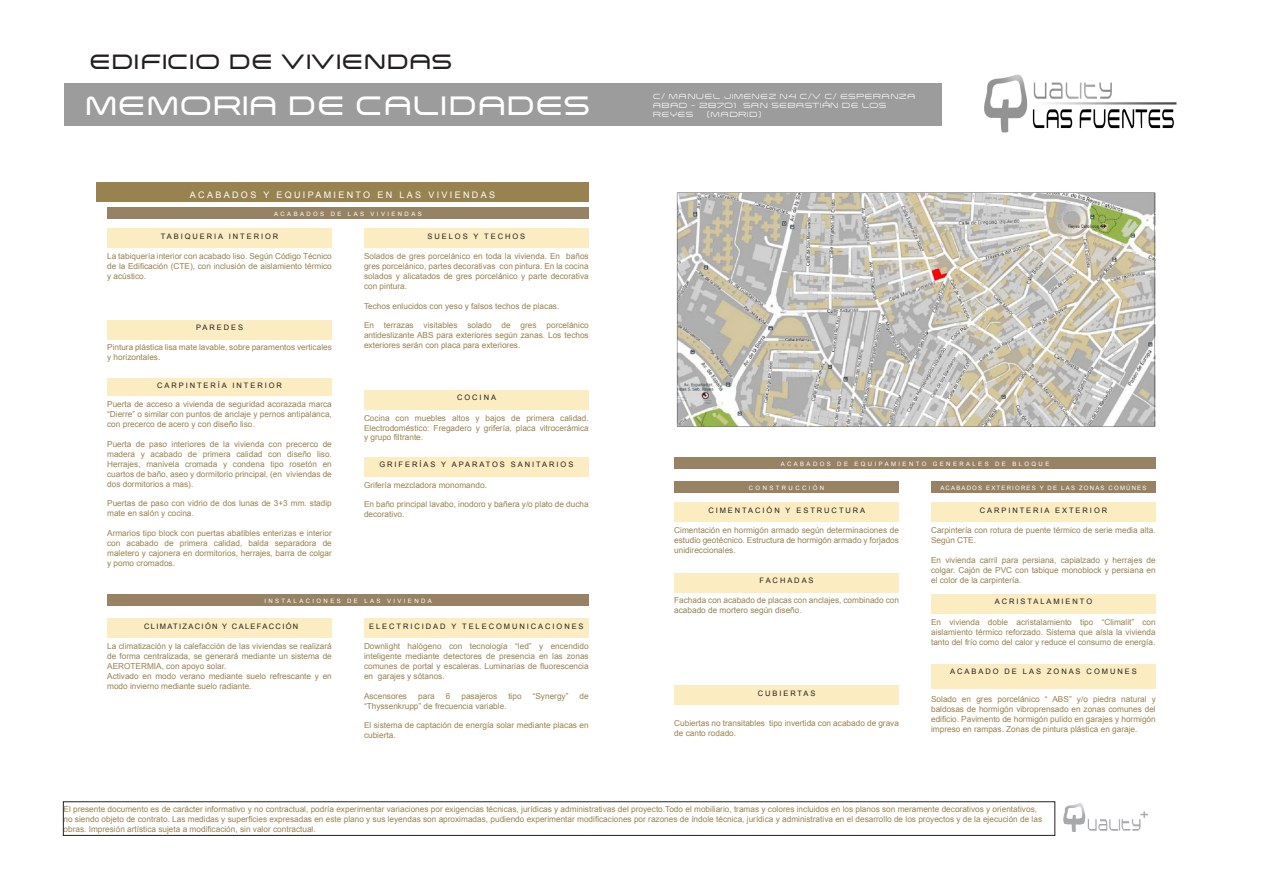
<style>
.page{position:relative;width:1263px;height:893px;background:#fff}
.page>*{position:absolute;margin:0;border:0;box-sizing:border-box;transform-origin:0 0}
.t1{font:500 27px "Arkitech";color:#fff}
.t2{font:500 21px "Arkitech";color:#231f20}
.t3{font:9px "Arial";letter-spacing:.26em;color:#fff}
.t4{font:8.25px/9.9px "Arial";color:#988250;text-align:justify}
.t5{font:7.5px "Arial";letter-spacing:.26em;color:#231f20}
.t6{font:300 7.5px/9px "Arkitech";letter-spacing:.03em;color:#fff}
.t7{font:7.5px "Arial";letter-spacing:.18em;color:#231f20}
.t8{font:6px "Arial";letter-spacing:.4em;color:#fff}
.t9{font:6px "Arial";letter-spacing:.2em;color:#fff}
</style>
<div class="page">
<img style="left:1064px;top:803px;width:83px;height:29px">
<div style="left:63px;top:801px;width:992px;height:35px;border:1px solid #231f20"></div>
<div style="left:107px;top:207px;width:482px;height:12px;background:#988264"></div>
<div style="left:674px;top:457px;width:482px;height:12px;background:#988264"></div>
<div style="left:674px;top:482px;width:225px;height:11px;background:#988264"></div>
<div style="left:931px;top:482px;width:225px;height:11px;background:#988264"></div>
<div style="left:107px;top:594px;width:482px;height:12px;background:#988264"></div>
<div style="left:107px;top:229px;width:225px;height:19px;background:#fbecc2"></div>
<div style="left:674px;top:503px;width:225px;height:19px;background:#fbecc2"></div>
<div style="left:674px;top:573px;width:225px;height:19px;background:#fbecc2"></div>
<div style="left:674px;top:686px;width:225px;height:19px;background:#fbecc2"></div>
<div style="left:107px;top:619px;width:225px;height:19px;background:#fbecc2"></div>
<div style="left:364px;top:619px;width:225px;height:19px;background:#fbecc2"></div>
<div style="left:364px;top:229px;width:225px;height:19px;background:#fbecc2"></div>
<div style="left:931px;top:503px;width:225px;height:19px;background:#fbecc2"></div>
<div style="left:931px;top:594px;width:225px;height:19px;background:#fbecc2"></div>
<div style="left:931px;top:664px;width:225px;height:25px;background:#fbecc2"></div>
<div style="left:107px;top:320px;width:225px;height:19px;background:#fbecc2"></div>
<div style="left:364px;top:390px;width:225px;height:19px;background:#fbecc2"></div>
<div style="left:107px;top:378px;width:225px;height:18px;background:#fbecc2"></div>
<div style="left:364px;top:457px;width:225px;height:19px;background:#fbecc2"></div>
<img style="left:676px;top:192px;width:480px;height:235px">
<div style="left:96px;top:183px;width:493px;height:19px;background:#988250"></div>
<div style="left:64px;top:83px;width:878px;height:42px;background:#9c9c9c"></div>
<img style="left:984px;top:74px;width:193px;height:59px">
<p class="t2" style="left:89px;top:47px;width:365px">EDIFICIO DE VIVIENDAS</p>
<p class="t1" style="left:84px;top:88px;width:508px">MEMORIA DE CALIDADES</p>
<p class="t3" style="left:190px;top:189px;width:307px">ACABADOS Y EQUIPAMIENTO EN LAS VIVIENDAS</p>
<p class="t8" style="left:274px;top:210px;width:149px">ACABADOS DE LAS VIVIENDAS</p>
<p class="t5" style="left:161px;top:231px;width:119px">TABIQUERIA INTERIOR</p>
<p class="t4" style="left:107px;top:251px;width:226px">La tabiquería interior con acabado liso. Según Código Técnico de la Edificación (CTE), con inclusión de aislamiento térmico y acústico.</p>
<p class="t5" style="left:196px;top:322px;width:48px">PAREDES</p>
<p class="t4" style="left:107px;top:343px;width:226px">Pintura plástica lisa mate lavable, sobre paramentos verticales y horizontales.</p>
<p class="t5" style="left:157px;top:381px;width:126px">CARPINTERÍA INTERIOR</p>
<p class="t4" style="left:107px;top:400px;width:226px">Puerta de acceso a vivienda de seguridad acorazada marca “Dierre” o similar con puntos de anclaje y pernos antipalanca, con precerco de acero y con diseño liso.</p>
<p class="t4" style="left:107px;top:439px;width:226px">Puerta de paso interiores de la vivienda con precerco de madera y acabado de primera calidad con diseño liso.<br>Herrajes, manivela cromada y condena tipo rosetón en cuartos de baño, aseo y dormitorio principal, (en viviendas de dos dormitorios a mas).</p>
<p class="t4" style="left:107px;top:499px;width:226px">Puertas de paso con vidrio de dos lunas de 3+3 mm. stadip mate en salón y cocina.</p>
<p class="t4" style="left:107px;top:528px;width:226px">Armarios tipo block con puertas abatibles enterizas e interior con acabado de primera calidad, balda separadora de maletero y cajonera en dormitorios, herrajes, barra de colgar y pomo cromados.</p>
<p class="t5" style="left:427px;top:231px;width:99px">SUELOS Y TECHOS</p>
<p class="t4" style="left:364px;top:251px;width:226px">Solados de gres porcelánico en toda la vivienda. En baños gres porcelánico, partes decorativas con pintura. En la cocina solados y alicatados de gres porcelánico y parte decorativa con pintura.</p>
<p class="t4" style="left:364px;top:301px;width:197px">Techos enlucidos con yeso y falsos techos de placas.</p>
<p class="t4" style="left:364px;top:321px;width:226px">En terrazas visitables solado de gres porcelánico antideslizante ABS para exteriores según zanas. Los techos exteriores serán con placa para exteriores.</p>
<p class="t5" style="left:457px;top:393px;width:40px">COCINA</p>
<p class="t4" style="left:364px;top:413px;width:226px">Cocina con muebles altos y bajos de primera calidad.<br>Electrodoméstico: Fregadero y grifería, placa vitrocerámica y grupo filtrante.</p>
<p class="t5" style="left:379px;top:460px;width:195px">GRIFERÍAS Y APARATOS SANITARIOS</p>
<p class="t4" style="left:364px;top:480px;width:124px">Grifería mezcladora monomando.</p>
<p class="t4" style="left:364px;top:500px;width:226px">En baño principal lavabo, inodoro y bañera y/o plato de ducha decorativo.</p>
<p class="t8" style="left:264px;top:597px;width:169px">INSTALACIONES DE LAS VIVIENDA</p>
<p class="t7" style="left:144px;top:621px;width:156px">CLIMATIZACIÓN Y CALEFACCIÓN</p>
<p class="t5" style="left:369px;top:621px;width:216px">ELECTRICIDAD Y TELECOMUNICACIONES</p>
<p class="t4" style="left:107px;top:641px;width:226px">La climatización y la calefacción de las viviendas se realizará de forma centralizada, se generará mediante un sistema de AEROTERMIA, con apoyo solar.</p>
<p class="t4" style="left:107px;top:671px;width:226px">Activado en modo verano mediante suelo refrescante y en modo invierno mediante suelo radiante.</p>
<p class="t4" style="left:364px;top:641px;width:226px">Downlight halógeno con tecnología “led” y encendido inteligente mediante detectores de presencia en las zonas comunes de portal y escaleras. Luminarias de fluorescencia en garajes y sótanos.</p>
<p class="t4" style="left:364px;top:691px;width:45px">Ascensores</p>
<p class="t4" style="left:418px;top:691px;width:18px">para</p>
<p class="t4" style="left:446px;top:691px;width:6px">6</p>
<p class="t4" style="left:461px;top:691px;width:37px">pasajeros</p>
<p class="t4" style="left:508px;top:691px;width:15px">tipo</p>
<p class="t4" style="left:533px;top:691px;width:37px">“Synergy”</p>
<p class="t4" style="left:580px;top:691px;width:11px">de</p>
<p class="t4" style="left:364px;top:701px;width:144px">“Thyssenkrupp” de frecuencia variable.</p>
<p class="t4" style="left:364px;top:721px;width:226px">El sistema de captación de energía solar mediante placas en cubierta.</p>
<p class="t6" style="left:653px;top:92px;width:264px">C/ MANUEL JIMENEZ N4 C/V C/ ESPERANZA<br>ABAD - 28701 SAN SEBASTIÁN DE LOS<br>REYES</p>
<p class="t6" style="left:707px;top:110px;width:56px">(MADRID)</p>
<p class="t8" style="left:781px;top:460px;width:270px">ACABADOS DE EQUIPAMIENTO GENERALES DE BLOQUE</p>
<p class="t8" style="left:749px;top:484px;width:77px">CONSTRUCCIÓN</p>
<p class="t9" style="left:940px;top:484px;width:208px">ACABADOS EXTERIORES Y DE LAS ZONAS COMÚNES</p>
<p class="t5" style="left:708px;top:505px;width:158px">CIMENTACIÓN Y ESTRUCTURA</p>
<p class="t4" style="left:674px;top:525px;width:226px">Cimentación en hormigón armado según determinaciones de estudio geotécnico. Estructura de hormigón armado y forjados unidireccionales.</p>
<p class="t5" style="left:759px;top:575px;width:56px">FACHADAS</p>
<p class="t4" style="left:674px;top:596px;width:226px">Fachada con acabado de placas con anclajes, combinado con acabado de mortero según diseño.</p>
<p class="t5" style="left:758px;top:688px;width:59px">CUBIERTAS</p>
<p class="t4" style="left:674px;top:718px;width:226px">Cubiertas no transitables tipo invertida con acabado de grava de canto rodado.</p>
<p class="t5" style="left:980px;top:505px;width:129px">CARPINTERIA EXTERIOR</p>
<p class="t4" style="left:931px;top:525px;width:226px">Carpintería con rotura de puente térmico de serie media alta.<br>Según CTE.</p>
<p class="t4" style="left:931px;top:555px;width:226px">En vivienda carril para persiana, capialzado y herrajes de colgar. Cajón de PVC con tabique monoblock y persiana en el color de la carpintería.</p>
<p class="t4" style="left:931px;top:617px;width:226px">En vivienda doble acristalamiento tipo “Climalit” con aislamiento térmico reforzado. Sistema que aísla la vivienda tanto del frío como del calor y reduce el consumo de energía.</p>
<p class="t5" style="left:995px;top:597px;width:99px">ACRISTALAMIENTO</p>
<p class="t5" style="left:950px;top:667px;width:188px">ACABADO DE LAS ZONAS COMUNES</p>
<p class="t4" style="left:931px;top:694px;width:226px">Solado en gres porcelánico “ ABS” y/o piedra natural y baldosas de hormigón vibroprensado en zonas comunes del edificio. Pavimento de hormigón pulido en garajes y hormigón impreso en rampas. Zonas de pintura plástica en garaje.</p>
<p class="t4" style="left:64px;top:805px;width:980px;text-align:left">El presente documento es de carácter informativo y no contractual, podría experimentar variaciones por exigencias técnicas, jurídicas y administrativas del proyecto.Todo el mobiliario, tramas y colores incluidos en los planos son meramente decorativos y orientativos, no siendo objeto de contrato. Las medidas y superficies expresadas en este plano y sus leyendas son aproximadas, pudiendo experimentar modificaciones por razones de índole técnica, jurídica y administrativa en el desarrollo de los proyectos y de la ejecución de las obras. Impresión artística sujeta a modificación, sin valor contractual.</p>
</div>
